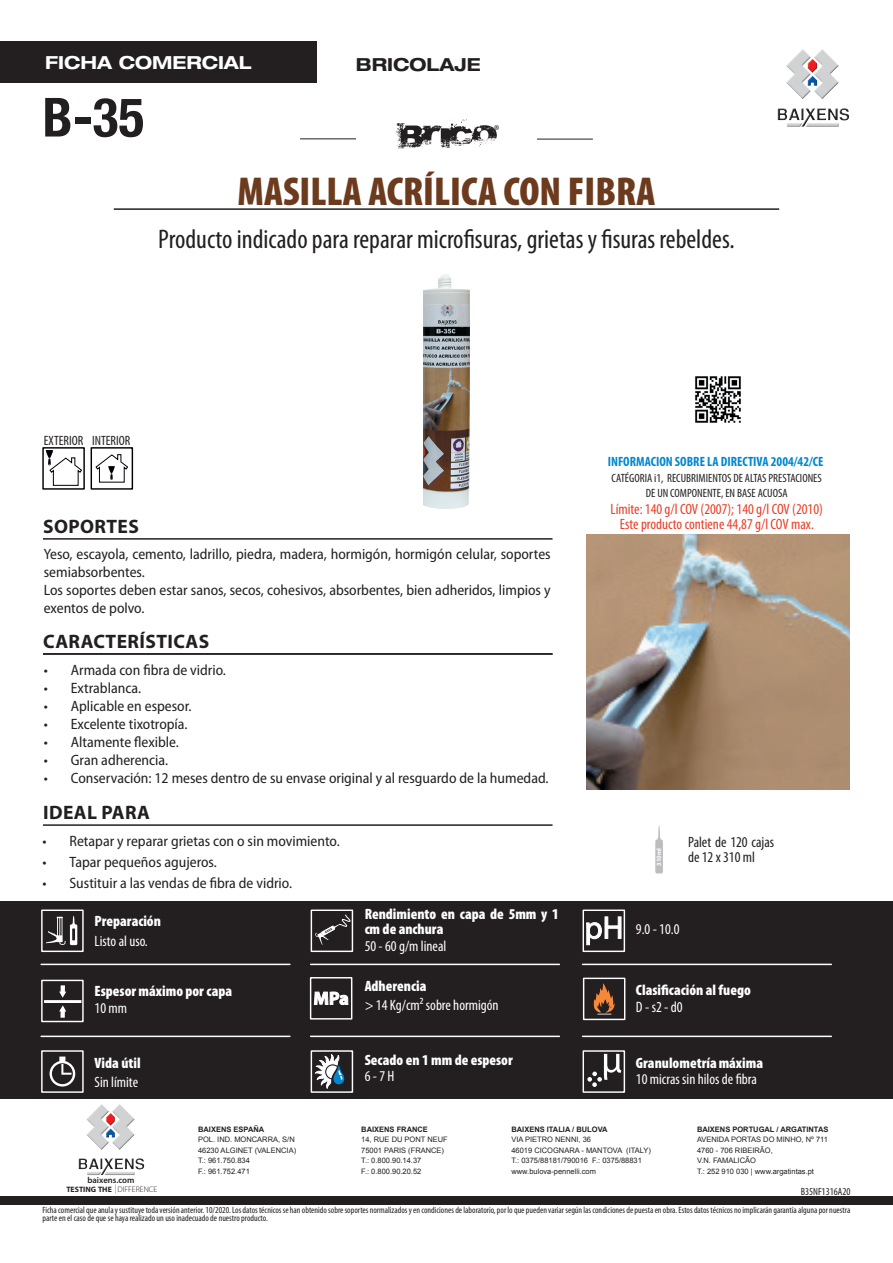
<style>
.page{position:relative;width:893px;height:1263px;background:#fff}
.page>*{position:absolute;margin:0;border:0;box-sizing:border-box;transform-origin:0 0}
.t1{font:700 condensed 54px "Helvetica Neue";color:#231f20}
.t2{font:900 condensed 40.5px "Myriad Pro";color:#6c3a1d}
.t3{font:condensed 27px "Myriad Pro";color:#231f20}
.t4{font:700 19.5px "Myriad Pro";letter-spacing:.02em;color:#231f20}
.t5{font:700 expanded 18px "Helvetica Neue";color:#fff}
.t6{font:700 expanded 18px "Helvetica Neue";color:#231f20}
.t7{font:18px "Minion Pro";color:#231f20}
.t8{font:condensed 15.15px "Myriad Pro";color:#fff}
.t9{font:semi-condensed 15px/18px "Myriad Pro";color:#231f20}
.t10{font:900 condensed 15px/15px "Myriad Pro";color:#fff}
.t11{font:condensed 15px "Myriad Pro";color:#fff}
.t12{font:condensed 15px/15px "Myriad Pro";color:#eb3d26;text-align:center}
.t13{font:condensed 15px/15px "Myriad Pro";color:#231f20}
.t14{font:700 condensed 13.5px "Myriad Pro";color:#0088ce}
.t15{font:condensed 13.5px "Myriad Pro";color:#231f20}
.t16{font:condensed 12px/15px "Myriad Pro";color:#231f20;text-align:center}
.t17{font:condensed 10.5px "Myriad Pro";color:#231f20}
.t18{font:condensed 9.15px/7.5px "Myriad Pro";color:#231f20}
.t19{font:600 8.7px "Myriad Pro";color:#231f20}
.t20{font:700 7.8px "Myriad Pro";color:#231f20}
.t21{font:7.5px/10.5px "Arial";color:#231f20}
.t22{font:700 7.5px "Arial";color:#231f20}
.t23{font:700 6.45px "Myriad Pro";color:#fff}
.s1{font-weight:300;font-size:8.1px}
</style>
<div class="page">
<div style="left:1px;top:42px;width:316px;height:41px;background:#231f20"></div>
<hr style="left:114px;top:208px;width:665px;height:2px;background:#231f20">
<img style="left:777px;top:49px;width:72px;height:78px">
<img style="left:79px;top:1104px;width:66px;height:71px">
<div style="left:0;top:1196px;width:893px;height:8px;background:#231f20"></div>
<svg style="left:396px;top:119px;width:101px;height:29px"></svg>
<hr style="left:300px;top:139px;width:56px;height:1px;background:#231f20">
<hr style="left:537px;top:139px;width:56px;height:1px;background:#231f20">
<div style="left:1px;top:901px;width:892px;height:198px;background:#231f20"></div>
<hr style="left:43px;top:538px;width:510px;height:2px;background:#231f20">
<hr style="left:43px;top:653px;width:510px;height:2px;background:#231f20">
<div style="left:311px;top:909px;width:42px;height:43px;border:1px solid #fff"></div>
<svg style="left:315px;top:914px;width:37px;height:31px"></svg>
<div style="left:311px;top:1050px;width:42px;height:43px;border:1px solid #fff"></div>
<svg style="left:315px;top:1054px;width:29px;height:38px"></svg>
<hr style="left:311px;top:1035px;width:248px;height:2px;background:#fff">
<div style="left:583px;top:909px;width:42px;height:43px;border:1px solid #fff"></div>
<svg style="left:586px;top:916px;width:36px;height:35px"></svg>
<div style="left:583px;top:1050px;width:42px;height:43px;border:1px solid #fff"></div>
<svg style="left:587px;top:1054px;width:34px;height:33px"></svg>
<hr style="left:583px;top:1035px;width:248px;height:2px;background:#fff">
<div style="left:41px;top:909px;width:43px;height:43px;border:1px solid #fff"></div>
<svg style="left:46px;top:916px;width:31px;height:29px"></svg>
<div style="left:41px;top:980px;width:43px;height:42px;border:1px solid #fff"></div>
<div style="left:44px;top:1000px;width:37px;height:3px;border:1px solid #fff"></div>
<svg style="left:59px;top:985px;width:7px;height:13px"></svg>
<svg style="left:59px;top:1005px;width:7px;height:13px"></svg>
<div style="left:41px;top:1050px;width:43px;height:43px;border:1px solid #fff"></div>
<svg style="left:50px;top:1056px;width:25px;height:30px"></svg>
<hr style="left:41px;top:1035px;width:249px;height:2px;background:#fff">
<hr style="left:311px;top:964px;width:248px;height:1px;background:#fff">
<hr style="left:583px;top:964px;width:248px;height:1px;background:#fff">
<hr style="left:41px;top:964px;width:249px;height:1px;background:#fff">
<hr style="left:43px;top:824px;width:510px;height:2px;background:#231f20">
<img style="left:423px;top:274px;width:47px;height:234px">
<div style="left:42px;top:447px;width:43px;height:43px;border:1px solid #000008"></div>
<svg style="left:46px;top:450px;width:36px;height:36px"></svg>
<svg style="left:655px;top:826px;width:8px;height:47px"></svg>
<div style="left:310px;top:977px;width:42px;height:42px;border:1px solid #fff"></div>
<svg style="left:314px;top:991px;width:35px;height:15px"></svg>
<img style="left:586px;top:535px;width:264px;height:255px">
<img style="left:695px;top:376px;width:46px;height:47px">
<div style="left:91px;top:447px;width:42px;height:43px;border:1px solid #000008"></div>
<svg style="left:95px;top:454px;width:33px;height:29px"></svg>
<div style="left:583px;top:978px;width:42px;height:42px;border:1px solid #fff"></div>
<svg style="left:593px;top:983px;width:22px;height:32px"></svg>
<p class="t5" style="left:45px;top:51px;width:208px">FICHA COMERCIAL</p>
<p class="t6" style="left:356px;top:53px;width:126px">BRICOLAJE</p>
<h1 class="t1" style="left:43px;top:85px;width:103px">B-35</h1>
<p class="t7" style="left:494px;top:119px;width:7px">®</p>
<h2 class="t2" style="left:238px;top:168px;width:419px">MASILLA ACRÍLICA CON FIBRA</h2>
<h3 class="t3" style="left:158px;top:223px;width:578px">Producto indicado para reparar microfisuras, grietas y fisuras rebeldes.</h3>
<p class="t15" style="left:44px;top:432px;width:41px">EXTERIOR</p>
<p class="t15" style="left:92px;top:432px;width:40px">INTERIOR</p>
<h3 class="t4" style="left:43px;top:514px;width:97px">SOPORTES</h3>
<p class="t14" style="left:608px;top:453px;width:217px">INFORMACION SOBRE LA DIRECTIVA 2004/42/CE</p>
<p class="t16" style="left:612px;top:470px;width:212px">CATÉGORIA i1, RECUBRIMIENTOS DE ALTAS PRESTACIONES<br>DE UN COMPONENTE, EN BASE ACUOSA</p>
<p class="t12" style="left:611px;top:501px;width:214px">Límite: 140 g/l COV (2007); 140 g/l COV (2010)<br>Este producto contiene 44,87 g/l COV max.</p>
<p class="t9" style="left:44px;top:545px;width:508px">Yeso, escayola, cemento, ladrillo, piedra, madera, hormigón, hormigón celular, soportes semiabsorbentes.<br>Los soportes deben estar sanos, secos, cohesivos, absorbentes, bien adheridos, limpios y exentos de polvo.</p>
<h3 class="t4" style="left:43px;top:629px;width:168px">CARACTERÍSTICAS</h3>
<p class="t9" style="left:44px;top:662px;width:183px">• Armada con fibra de vidrio.</p>
<p class="t9" style="left:44px;top:680px;width:99px">• Extrablanca.</p>
<p class="t9" style="left:44px;top:698px;width:149px">• Aplicable en espesor.</p>
<p class="t9" style="left:44px;top:716px;width:145px">• Excelente tixotropía.</p>
<p class="t9" style="left:44px;top:734px;width:137px">• Altamente flexible.</p>
<p class="t9" style="left:44px;top:752px;width:126px">• Gran adherencia.</p>
<p class="t9" style="left:44px;top:770px;width:506px">• Conservación: 12 meses dentro de su envase original y al resguardo de la humedad.</p>
<h3 class="t4" style="left:43px;top:800px;width:108px">IDEAL PARA</h3>
<p class="t9" style="left:43px;top:833px;width:299px">• Retapar y reparar grietas con o sin movimiento.</p>
<p class="t9" style="left:43px;top:854px;width:176px">• Tapar pequeños agujeros.</p>
<p class="t9" style="left:43px;top:875px;width:251px">• Sustituir a las vendas de fibra de vidrio.</p>
<p class="t10" style="left:95px;top:914px;width:68px">Preparación</p>
<p class="t11" style="left:95px;top:932px;width:55px">Listo al uso.</p>
<p class="t10" style="left:365px;top:907px;width:196px">Rendimiento en capa de 5mm y 1 cm de anchura</p>
<p class="t11" style="left:365px;top:937px;width:83px">50 - 60 g/m lineal</p>
<p class="t23" style="left:655px;top:866px;width:20px;rotate:-90deg">310ml</p>
<p class="t13" style="left:688px;top:834px;width:88px">Palet de 120 cajas de 12 x 310 ml</p>
<p class="t11" style="left:636px;top:920px;width:45px">9.0 - 10.0</p>
<p class="t10" style="left:365px;top:978px;width:63px">Adherencia</p>
<p class="t10" style="left:636px;top:982px;width:116px">Clasificación al fuego</p>
<p class="t10" style="left:95px;top:984px;width:139px">Espesor máximo por capa</p>
<p class="t11" style="left:365px;top:996px;width:136px">&gt; 14 Kg/cm2 sobre hormigón</p>
<p class="t11" style="left:95px;top:999px;width:34px">10 mm</p>
<p class="t8" style="left:636px;top:998px;width:48px">D - s2 - d0</p>
<p class="t10" style="left:95px;top:1055px;width:48px">Vida útil</p>
<p class="t11" style="left:95px;top:1073px;width:45px">Sin límite</p>
<p class="t10" style="left:365px;top:1052px;width:150px">Secado en 1 mm de espesor</p>
<p class="t11" style="left:365px;top:1067px;width:31px">6 - 7 H</p>
<p class="t10" style="left:636px;top:1055px;width:129px">Granulometría máxima</p>
<p class="t11" style="left:636px;top:1069px;width:123px">10 micras sin hilos de fibra</p>
<p class="t22" style="left:198px;top:1124px;width:68px">BAIXENS ESPAÑA</p>
<p class="t21" style="left:198px;top:1134px;width:100px">POL. IND. MONCARRA, S/N<br>46230 ALGINET (VALENCIA)<br>T.: 961.750.834<br>F.: 961.752.471</p>
<p class="t22" style="left:697px;top:1124px;width:133px">BAIXENS PORTUGAL / ARGATINTAS</p>
<p class="t21" style="left:697px;top:1134px;width:132px">AVENIDA PORTAS DO MINHO, Nº 711<br>4760 - 706 RIBEIRÃO,<br>V.N. FAMALICÃO<br>T.: 252 910 030 | www.argatintas.pt</p>
<p class="t17" style="left:801px;top:1185px;width:51px">B35NF1316A20</p>
<p class="t22" style="left:361px;top:1124px;width:68px">BAIXENS FRANCE</p>
<p class="t21" style="left:361px;top:1134px;width:88px">14, RUE DU PONT NEUF<br>75001 PARIS (FRANCE)<br>T.: 0.800.90.14.37<br>F.: 0.800.90.20.52</p>
<p class="t22" style="left:511px;top:1124px;width:98px">BAIXENS ITALIA / BULOVA</p>
<p class="t21" style="left:511px;top:1134px;width:141px">VIA PIETRO NENNI, 36<br>46019 CICOGNARA - MANTOVA (ITALY)<br>T.: 0375/88181/790016 F.: 0375/88831 www.bulova-pennelli.com</p>
<p class="t19" style="left:87px;top:1174px;width:49px">baixens.com</p>
<p class="t18" style="left:43px;top:1206px;width:809px">Ficha comercial que anula y sustituye toda versión anterior. 10/2020. Los datos técnicos se han obtenido sobre soportes normalizados y en condiciones de laboratorio, por lo que pueden variar según las condiciones de puesta en obra. Estos datos técnicos no implicarán garantía alguna por nuestra parte en el caso de que se haya realizado un uso inadecuado de nuestro producto.</p>
<p class="t20" style="left:66px;top:1184px;width:92px">TESTING THE <span class="s1">DIFFERENCE</span></p>
</div>
